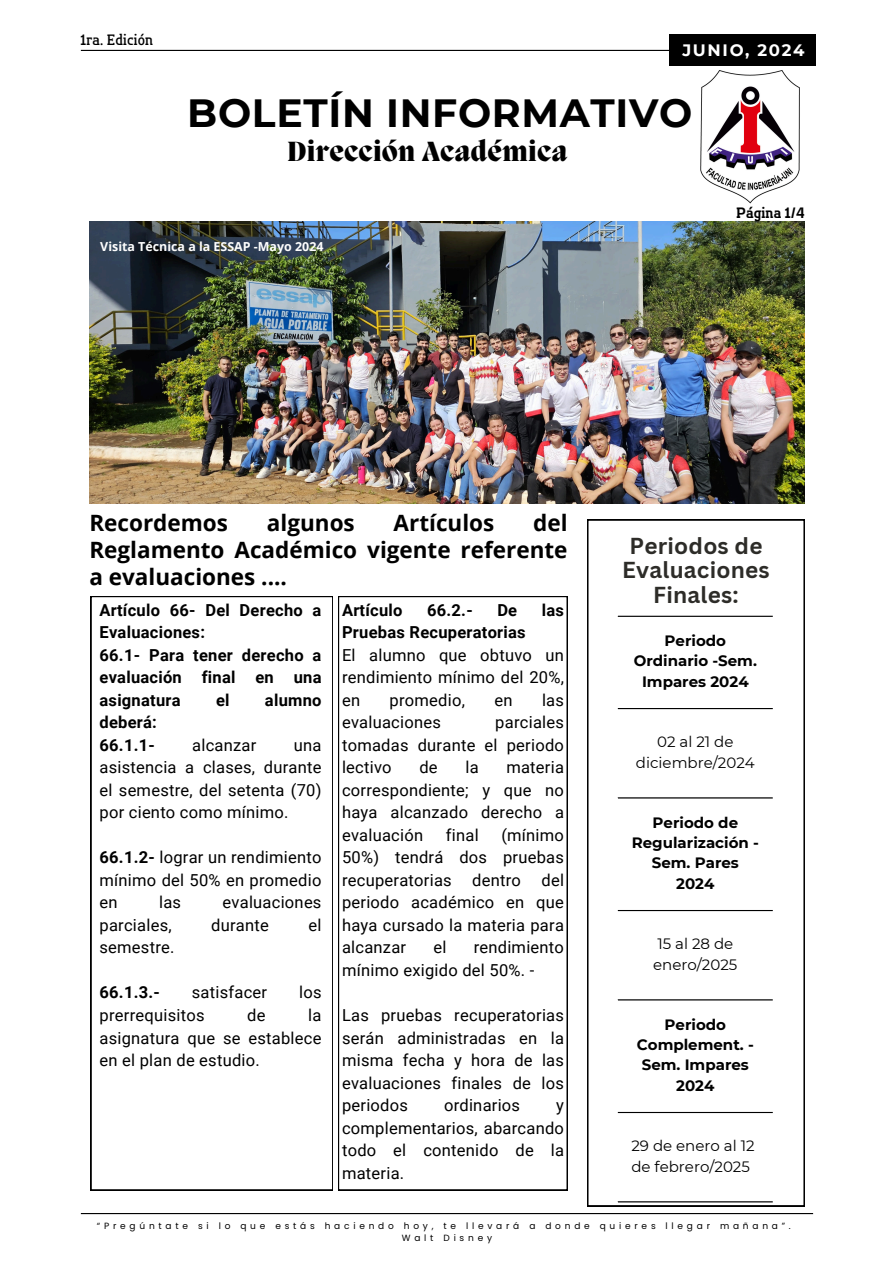
<style>
.page{position:relative;width:894px;height:1264px;background:#fff}
.page>*{position:absolute;margin:0;border:0;box-sizing:border-box;transform-origin:0 0}
.t1{font:700 39.3px "Montserrat";letter-spacing:.015em;color:#000}
.t2{font:800 28.5px "Migra";letter-spacing:.015em;color:#000}
.t3{font:700 22.5px/27px "Open Sans";color:#000;text-align:justify}
.t4{font:700 22.5px/24.8px "Canva Sans";letter-spacing:.01em;color:#2d2c28;text-align:center}
.t5{font:16.5px/22.5px "Roboto";letter-spacing:.015em;color:#000;text-align:justify}
.t6{font:700 16.5px/22.5px "Roboto";letter-spacing:.015em;color:#000}
.t7{font:700 16.5px "Montserrat";letter-spacing:.1em;color:#fff}
.t8{font:700 15px/20.2px "Montserrat";color:#000;text-align:center}
.t9{font:15px/20.2px "Montserrat";color:#000}
.t10{font:15px "Flatory Slab 500 Semi Cond";letter-spacing:.015em;color:#000}
.t11{font:15px "Flatory Slab 700 Semi Cond";letter-spacing:.015em;color:#000}
.t12{font:700 12.45px "Open Sans";color:#fefefe}
.t13{font:9px "Poppins";letter-spacing:.42em;color:#000}
.s1{font-weight:700}
</style>
<div class="page">
<hr style="left:81px;top:50px;width:731px;height:1px;background:#000">
<hr style="left:81px;top:1212px;width:731px;height:2px;background:#000">
<img style="left:89px;top:221px;width:715px;height:283px">
<svg style="left:587px;top:519px;width:217px;height:687px"></svg>
<hr style="left:617px;top:615px;width:155px;height:2px;background:#000">
<hr style="left:617px;top:708px;width:155px;height:1px;background:#000">
<hr style="left:617px;top:797px;width:155px;height:1px;background:#000">
<hr style="left:617px;top:910px;width:155px;height:1px;background:#000">
<hr style="left:617px;top:999px;width:155px;height:1px;background:#000">
<hr style="left:617px;top:1111px;width:155px;height:2px;background:#000">
<hr style="left:617px;top:1201px;width:155px;height:1px;background:#000">
<img style="left:700px;top:70px;width:100px;height:134px">
<div style="left:669px;top:35px;width:146px;height:31px;background:#000"></div>
<svg style="left:91px;top:596px;width:241px;height:594px"></svg>
<svg style="left:338px;top:596px;width:229px;height:594px"></svg>
<p class="t10" style="left:81px;top:31px;width:74px">1ra. Edición</p>
<p class="t7" style="left:682px;top:40px;width:124px">JUNIO, 2024</p>
<p class="t1" style="left:187px;top:89px;width:506px">BOLETÍN INFORMATIVO</p>
<p class="t2" style="left:287px;top:138px;width:282px">Dirección Académica</p>
<p class="t11" style="left:736px;top:204px;width:70px">Página 1/4</p>
<p class="t12" style="left:100px;top:238px;width:225px">Visita Técnica a la ESSAP -Mayo 2024</p>
<p class="t3" style="left:89px;top:508px;width:140px">Recordemos</p>
<p class="t3" style="left:267px;top:508px;width:89px">algunos</p>
<p class="t3" style="left:393px;top:508px;width:102px">Artículos</p>
<p class="t3" style="left:89px;top:508px;width:479px;text-indent:443px">del Reglamento Académico vigente referente a evaluaciones ....</p>
<h5 class="t6" style="left:99px;top:599px;width:223px">Artículo 66- Del Derecho a<br>Evaluaciones:</h5>
<h4 class="t6" style="left:99px;top:644px;width:223px;text-align:justify">66.1- Para tener derecho a evaluación final en una asignatura</h4>
<h4 class="t6" style="left:216px;top:689px;width:15px">el</h4>
<h4 class="t6" style="left:265px;top:689px;width:58px">alumno</h4>
<h4 class="t6" style="left:99px;top:711px;width:59px">deberá:</h4>
<p class="t6" style="left:99px;top:734px;width:57px">66.1.1-</p>
<p class="t5" style="left:192px;top:734px;width:66px">alcanzar</p>
<p class="t5" style="left:99px;top:734px;width:223px;text-indent:194px">una asistencia a clases, durante el semestre, del setenta (70) por ciento como mínimo.</p>
<h1 class="t5" style="left:99px;top:846px;width:223px"><span class="s1">66.1.2-</span> lograr un rendimiento mínimo del 50% en promedio en</h1>
<h1 class="t5" style="left:159px;top:891px;width:23px">las</h1>
<h1 class="t5" style="left:222px;top:891px;width:100px">evaluaciones</h1>
<h1 class="t5" style="left:99px;top:914px;width:74px">parciales,</h1>
<h1 class="t5" style="left:211px;top:914px;width:59px">durante</h1>
<h1 class="t5" style="left:308px;top:914px;width:14px">el</h1>
<h1 class="t5" style="left:99px;top:936px;width:76px">semestre.</h1>
<h2 class="t6" style="left:99px;top:981px;width:62px">66.1.3.-</h2>
<h2 class="t5" style="left:192px;top:981px;width:77px">satisfacer</h2>
<h2 class="t5" style="left:299px;top:981px;width:24px">los</h2>
<h2 class="t5" style="left:99px;top:1004px;width:106px">prerrequisitos</h2>
<h2 class="t5" style="left:247px;top:1004px;width:20px">de</h2>
<h2 class="t5" style="left:99px;top:1004px;width:223px;text-indent:209px">la asignatura que se establece en el plan de estudio.</h2>
<h5 class="t6" style="left:342px;top:599px;width:62px">Artículo</h5>
<h5 class="t6" style="left:427px;top:599px;width:47px">66.2.-</h5>
<h5 class="t6" style="left:497px;top:599px;width:21px">De</h5>
<h5 class="t6" style="left:541px;top:599px;width:24px">las</h5>
<h5 class="t6" style="left:342px;top:621px;width:185px">Pruebas Recuperatorias</h5>
<p class="t5" style="left:342px;top:644px;width:223px">El alumno que obtuvo un rendimiento mínimo del 20%, en</p>
<p class="t5" style="left:389px;top:689px;width:77px">promedio,</p>
<p class="t5" style="left:494px;top:689px;width:20px">en</p>
<p class="t5" style="left:542px;top:689px;width:23px">las</p>
<p class="t5" style="left:342px;top:711px;width:100px">evaluaciones</p>
<p class="t5" style="left:342px;top:711px;width:223px;text-indent:153px">parciales tomadas durante el periodo lectivo</p>
<p class="t5" style="left:419px;top:756px;width:20px">de</p>
<p class="t5" style="left:465px;top:756px;width:15px">la</p>
<p class="t5" style="left:342px;top:756px;width:223px;text-indent:164px">materia correspondiente; y que no haya alcanzado derecho a evaluación</p>
<p class="t5" style="left:342px;top:824px;width:223px;text-indent:159px">(mínimo 50%) tendrá dos pruebas recuperatorias dentro del periodo académico en que haya cursado la materia para alcanzar</p>
<p class="t5" style="left:446px;top:824px;width:34px">final</p>
<p class="t5" style="left:342px;top:936px;width:223px;text-indent:132px">rendimiento mínimo exigido del 50%. -</p>
<h6 class="t5" style="left:342px;top:1004px;width:223px">Las pruebas recuperatorias serán administradas en la misma fecha y hora de las evaluaciones finales de los periodos</h6>
<p class="t5" style="left:433px;top:936px;width:14px">el</p>
<h6 class="t5" style="left:444px;top:1094px;width:78px">ordinarios</h6>
<h6 class="t5" style="left:342px;top:1094px;width:223px;text-indent:214px">y complementarios, abarcando todo el contenido de la materia.</h6>
<h3 class="t4" style="left:622px;top:532px;width:149px">Periodos de<br>Evaluaciones<br>Finales:</h3>
<p class="t8" style="left:633px;top:630px;width:125px">Periodo<br>Ordinario -Sem.<br>Impares 2024</p>
<p class="t9" style="left:635px;top:732px;width:120px;text-align:center">02 al 21 de diciembre/2024</p>
<p class="t8" style="left:631px;top:812px;width:129px">Periodo de<br>Regularización -<br>Sem. Pares<br>2024</p>
<p class="t9" style="left:653px;top:933px;width:86px">15 al 28 de enero/2025</p>
<p class="t8" style="left:636px;top:1014px;width:118px">Periodo<br>Complement. -<br>Sem. Impares<br>2024</p>
<p class="t9" style="left:631px;top:1135px;width:125px">29 de enero al 12 de febrero/2025</p>
<p class="t13" style="left:97px;top:1219px;width:695px">“Pregúntate si lo que estás haciendo hoy, te llevará a donde quieres llegar mañana”.</p>
<p class="t13" style="left:402px;top:1231px;width:92px">Walt Disney</p>
</div>
